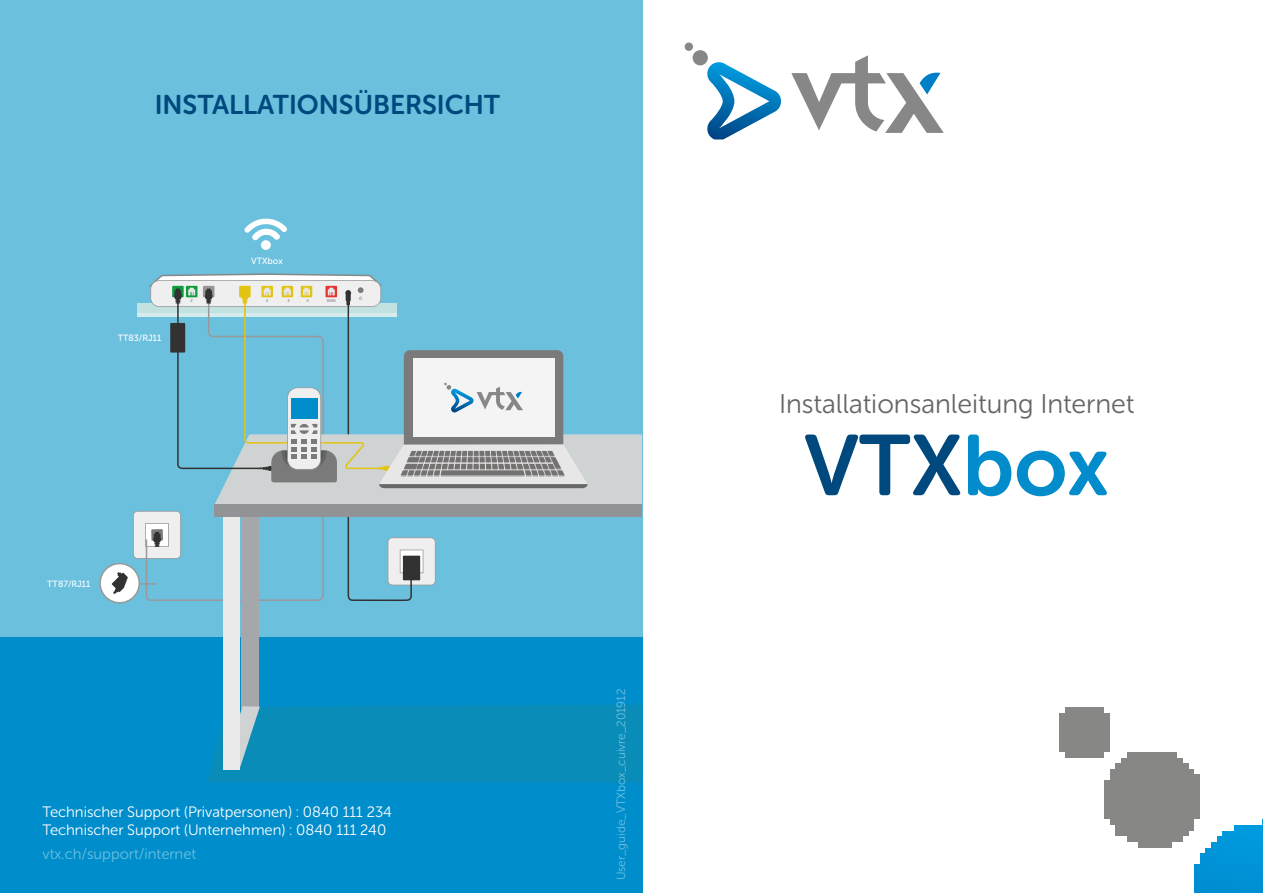
<style>
.page{position:relative;width:1263px;height:893px;background:#fff}
.page>*{position:absolute;margin:0;border:0;box-sizing:border-box;transform-origin:0 0}
.t1{font:85.5px "Museo Sans Rounded 700";color:#00497f}
.t2{font:27px "Museo Sans Rounded 300";color:#656565}
.t3{font:27px "Museo Sans Rounded 700";color:#00497e}
.t4{font:15px/18px "Museo Sans Rounded 300";color:#fff}
.t5{font:15px "Museo Sans Rounded 300";color:#6bc0de}
.t6{font:12px "Museo Sans Rounded 300";color:#6fc1de}
.t7{font:9px "Museo Sans Rounded 500";color:#fff}
.t8{font:4.05px "Museo Sans Rounded 500";color:#7a7a7a}
.s1{color:#028ccc}
</style>
<div class="page">
<svg style="left:791px;top:55px;width:153px;height:78px"></svg>
<div style="left:693px;top:50px;width:15px;height:15px;background:#878787;border-radius:50%"></div>
<div style="left:685px;top:43px;width:8px;height:8px;background:#878787;border-radius:50%"></div>
<svg style="left:706px;top:62px;width:75px;height:78px"></svg>
<img style="left:1060px;top:707px;width:203px;height:186px">
<div style="left:0;top:0;width:642px;height:893px;background:#6bc0de"></div>
<div style="left:0;top:638px;width:642px;height:255px;background:#008dcb"></div>
<div style="left:241px;top:514px;width:18px;height:194px;background:#a5a8ab"></div>
<svg style="left:208px;top:703px;width:434px;height:79px;background:#0d8db9"></svg>
<div style="left:223px;top:501px;width:16px;height:269px;background:#eaeaea"></div>
<div style="left:261px;top:240px;width:10px;height:10px;background:#fff;border-radius:50%"></div>
<svg style="left:244px;top:218px;width:43px;height:22px"></svg>
<svg style="left:99px;top:274px;width:543px;height:329px"></svg>
<h2 class="t3" style="left:155px;top:89px;width:347px">INSTALLATIONSÜBERSICHT</h2>
<p class="t7" style="left:251px;top:256px;width:33px">VTXbox</p>
<p class="t7" style="left:118px;top:333px;width:45px">TT83/RJ11</p>
<p class="t8" style="left:191px;top:299px;width:4px">2</p>
<p class="t8" style="left:266px;top:299px;width:4px">2</p>
<p class="t8" style="left:287px;top:299px;width:4px">3</p>
<p class="t8" style="left:306px;top:299px;width:4px">4</p>
<p class="t8" style="left:327px;top:299px;width:11px">WAN</p>
<p class="t7" style="left:47px;top:579px;width:44px">TT87/RJ11</p>
<p class="t4" style="left:43px;top:803px;width:351px">Technischer Support (Privatpersonen) : 0840 111 234<br>Technischer Support (Unternehmen) : 0840 111 240</p>
<p class="t5" style="left:43px;top:846px;width:155px">vtx.ch/support/internet</p>
<p class="t6" style="left:614px;top:880px;width:193px;rotate:-90deg">User_guide_VTXbox_cuivre_201912</p>
<h2 class="t2" style="left:779px;top:389px;width:357px">Installationsanleitung Internet</h2>
<h1 class="t1" style="left:804px;top:418px;width:306px">VTX<span class="s1">box</span></h1>
</div>
